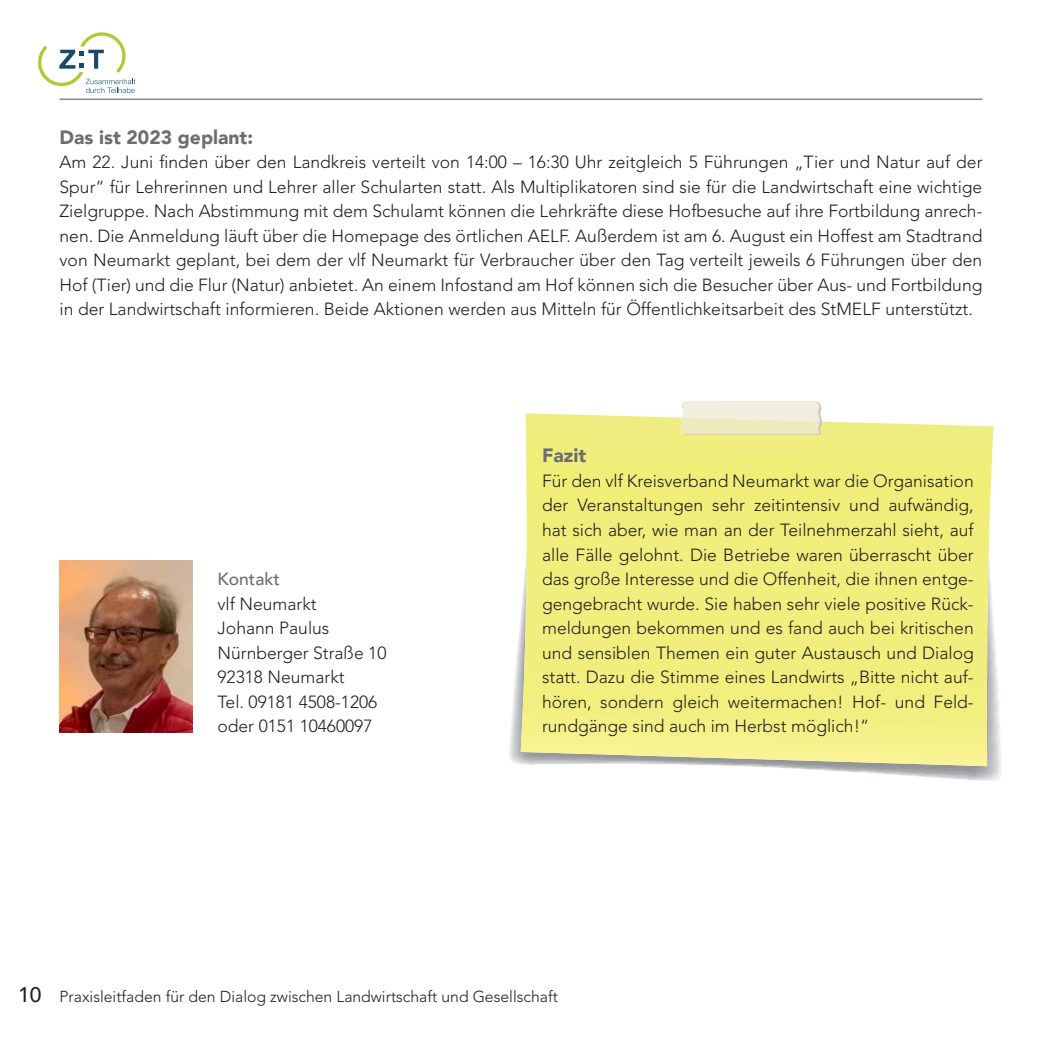
<style>
.page{position:relative;width:1042px;height:1042px;background:#fff}
.page>*{position:absolute;margin:0;border:0;box-sizing:border-box;transform-origin:0 0}
.t1{font:900 19.25px "Avenir";color:#6c6d70}
.t2{font:300 17.5px/24.5px "Avenir";color:#231f20;text-align:justify}
.t3{font:500 17.5px "Avenir";color:#6c6d70}
.t4{font:300 15.75px "Avenir";color:#231f20}
.s1{font-weight:500;font-size:21px}
</style>
<div class="page">
<svg style="left:37px;top:32px;width:98px;height:61px"></svg>
<hr style="left:60px;top:98px;width:922px;height:2px;background:#939598">
<img style="left:509px;top:617px;width:492px;height:164px">
<svg style="left:521px;top:413px;width:472px;height:353px;background:#efed83"></svg>
<img style="left:681px;top:418px;width:3px;height:16px">
<svg style="left:684px;top:401px;width:138px;height:34px;background:#efebce"></svg>
<img style="left:60px;top:560px;width:133px;height:172px">
<p class="t1" style="left:60px;top:121px;width:195px">Das ist 2023 geplant:</p>
<p class="t2" style="left:60px;top:150px;width:924px">Am 22. Juni finden über den Landkreis verteilt von 14:00 – 16:30 Uhr zeitgleich 5 Führungen „Tier und Natur auf der Spur“ für Lehrerinnen und Lehrer aller Schularten statt. Als Multiplikatoren sind sie für die Landwirtschaft eine wichtige Zielgruppe. Nach Abstimmung mit dem Schulamt können die Lehrkräfte diese Hofbesuche auf ihre Fortbildung anrech&shy;nen. Die Anmeldung läuft über die Homepage des örtlichen AELF. Außerdem ist am 6. August ein Hoffest am Stadtrand von Neumarkt geplant, bei dem der vlf Neumarkt für Verbraucher über den Tag verteilt jeweils 6 Führungen über den Hof (Tier) und die Flur (Natur) anbietet. An einem Infostand am Hof können sich die Besucher über Aus- und Fortbildung in der Landwirtschaft informieren. Beide Aktionen werden aus Mitteln für Öffentlichkeitsarbeit des StMELF unterstützt.</p>
<p class="t3" style="left:217px;top:564px;width:64px">Kontakt</p>
<p class="t2" style="left:217px;top:591px;width:170px;text-align:left">vlf Neumarkt<br>Johann Paulus<br>Nürnberger Straße 10<br>92318 Neumarkt<br>Tel. 09181 4508-1206 oder 0151 10460097</p>
<p class="t1" style="left:542px;top:439px;width:46px">Fazit</p>
<p class="t2" style="left:542px;top:469px;width:433px">Für den vlf Kreisverband Neumarkt war die Organisation der Veranstaltungen sehr zeitintensiv und aufwändig, hat sich aber, wie man an der Teilnehmerzahl sieht, auf alle Fälle gelohnt. Die Betriebe waren überrascht über das große Interesse und die Offenheit, die ihnen entge&shy;gengebracht wurde. Sie haben sehr viele positive Rück&shy;meldungen bekommen und es fand auch bei kritischen und sensiblen Themen ein guter Austausch und Dialog statt. Dazu die Stimme eines Landwirts „Bitte nicht auf&shy;hören, sondern gleich weitermachen! Hof- und Feld&shy;rundgänge sind auch im Herbst möglich!“</p>
<p class="t4" style="left:18px;top:987px;width:541px"><span class="s1">10</span> Praxisleitfaden für den Dialog zwischen Landwirtschaft und Gesellschaft</p>
</div>
